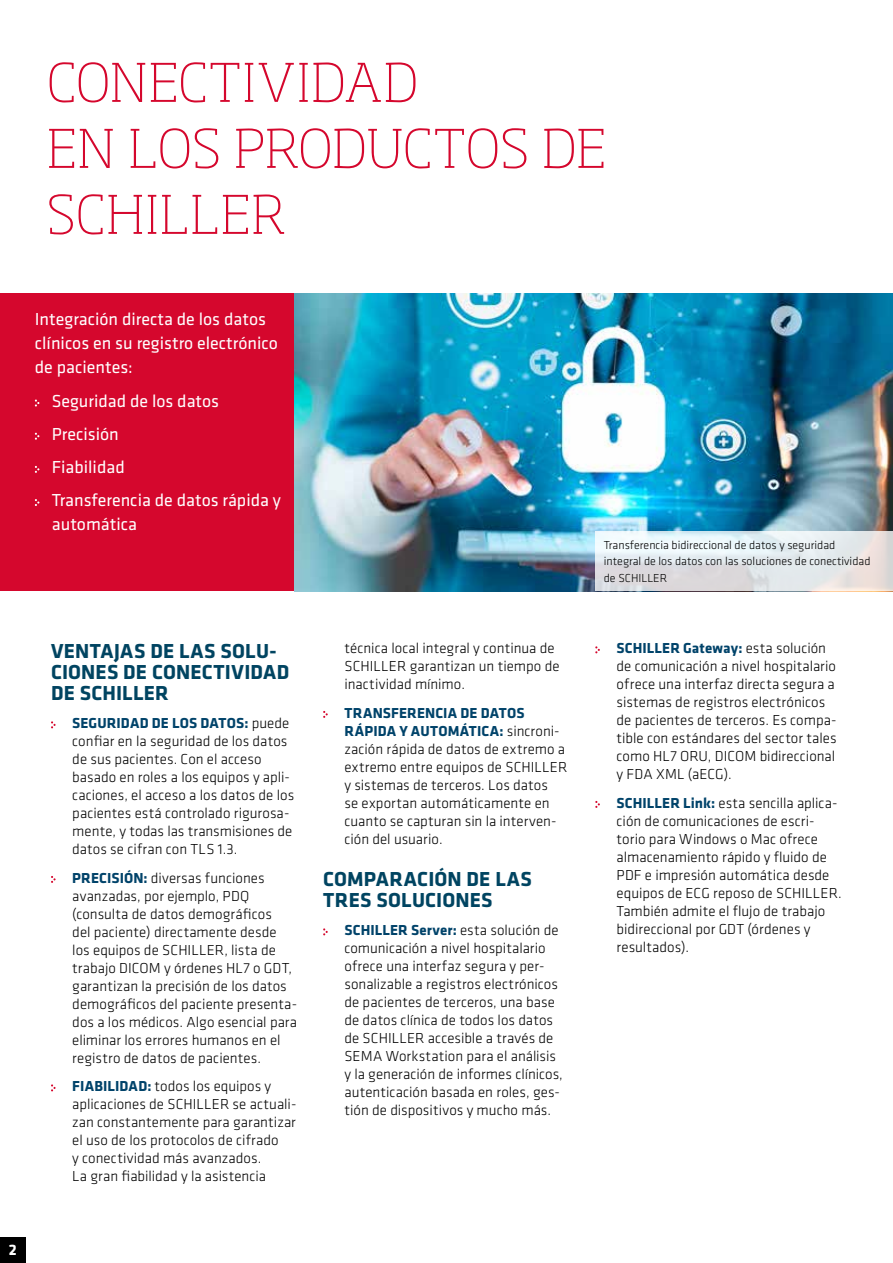
<style>
.page{position:relative;width:893px;height:1263px;background:#fff}
.page>*{position:absolute;margin:0;border:0;box-sizing:border-box;transform-origin:0 0}
.t1{font:200 52.5px/66px "Soho Pro";letter-spacing:.01em;color:#d5072d}
.t2{font:700 21px/21px "Klavika";letter-spacing:.005em;color:#004461}
.t3{font:18px/33.2px "Klavika";color:#fff}
.t4{font:700 15.75px "Klavika";color:#fff}
.t5{font:300 15px/18px "Klavika";color:#000}
.t6{font:300 12px/16.8px "Klavika";color:#000}
.s1{font-weight:700;color:#00436a}
</style>
<div class="page">
<div style="left:0;top:1237px;width:25px;height:26px;background:#000"></div>
<div style="left:0;top:293px;width:298px;height:298px;background:#d5072d"></div>
<img style="left:295px;top:293px;width:598px;height:298px">
<svg style="left:595px;top:531px;width:298px;height:60px;background:#e4e7e9"></svg>
<svg style="left:35px;top:399px;width:4px;height:8px"></svg>
<svg style="left:35px;top:433px;width:4px;height:7px"></svg>
<svg style="left:35px;top:466px;width:4px;height:7px"></svg>
<svg style="left:35px;top:499px;width:4px;height:7px"></svg>
<svg style="left:51px;top:721px;width:5px;height:7px"></svg>
<svg style="left:51px;top:876px;width:5px;height:7px"></svg>
<svg style="left:51px;top:1084px;width:5px;height:7px"></svg>
<svg style="left:323px;top:711px;width:5px;height:7px"></svg>
<svg style="left:323px;top:928px;width:5px;height:7px"></svg>
<svg style="left:595px;top:646px;width:5px;height:7px"></svg>
<svg style="left:595px;top:801px;width:5px;height:7px"></svg>
<h1 class="t1" style="left:47px;top:45px;width:560px">CONECTIVIDAD<br>EN LOS PRODUCTOS DE<br>SCHILLER</h1>
<p class="t3" style="left:35px;top:306px;width:245px;line-height:24.5px">Integración directa de los datos clínicos en su registro electrónico de pacientes:</p>
<p class="t3" style="left:52px;top:383px;width:231px">Seguridad de los datos<br>Precisión<br>Fiabilidad<br>Transferencia de datos rápida y</p>
<p class="t3" style="left:52px;top:507px;width:87px">automática</p>
<p class="t4" style="left:9px;top:1239px;width:9px">2</p>
<h2 class="t2" style="left:51px;top:639px;width:240px">VENTAJAS DE LAS SOLU-<br>CIONES DE CONECTIVIDAD<br>DE SCHILLER</h2>
<p class="t5" style="left:72px;top:714px;width:223px"><span class="s1">SEGURIDAD DE LOS DATOS:</span> puede confiar en la seguridad de los datos de sus pacientes. Con el acceso basado en roles a los equipos y apli&shy;caciones, el acceso a los datos de los pacientes está controlado rigurosa&shy;mente, y todas las transmisiones de datos se cifran con TLS 1.3.</p>
<p class="t5" style="left:72px;top:869px;width:226px"><span class="s1">PRECISIÓN:</span> diversas funciones avanzadas, por ejemplo, PDQ (consulta de datos demográficos<br>del paciente) directamente desde los equipos de SCHILLER, lista de trabajo DICOM y órdenes HL7 o GDT, garantizan la precisión de los datos demográficos del paciente presenta&shy;dos a los médicos. Algo esencial para eliminar los errores humanos en el registro de datos de pacientes.</p>
<p class="t5" style="left:72px;top:1077px;width:226px"><span class="s1">FIABILIDAD:</span> todos los equipos y aplicaciones de SCHILLER se actuali&shy;zan constantemente para garantizar el uso de los protocolos de cifrado<br>y conectividad más avanzados.<br>La gran fiabilidad y la asistencia</p>
<p class="t5" style="left:344px;top:639px;width:217px">técnica local integral y continua de<br>SCHILLER garantizan un tiempo de inactividad mínimo.</p>
<p class="t5" style="left:344px;top:704px;width:224px"><span class="s1">TRANSFERENCIA DE DATOS<br>RÁPIDA Y AUTOMÁTICA:</span> sincroni&shy;zación rápida de datos de extremo a extremo entre equipos de SCHILLER y sistemas de terceros. Los datos<br>se exportan automáticamente en cuanto se capturan sin la interven&shy;ción del usuario.</p>
<h2 class="t2" style="left:323px;top:867px;width:210px">COMPARACIÓN DE LAS<br>TRES SOLUCIONES</h2>
<p class="t5" style="left:344px;top:921px;width:220px"><span class="s1">SCHILLER Server:</span> esta solución de comunicación a nivel hospitalario ofrece una interfaz segura y per&shy;sonalizable a registros electrónicos de pacientes de terceros, una base de datos clínica de todos los datos de SCHILLER accesible a través de SEMA Workstation para el análisis y la generación de informes clínicos, autenticación basada en roles, ges&shy;tión de dispositivos y mucho más.</p>
<p class="t6" style="left:604px;top:536px;width:268px">Transferencia bidireccional de datos y seguridad integral de los datos con las soluciones de conectividad de SCHILLER</p>
<p class="t5" style="left:617px;top:639px;width:221px"><span class="s1">SCHILLER Gateway:</span> esta solución de comunicación a nivel hospitalario ofrece una interfaz directa segura a sistemas de registros electrónicos de pacientes de terceros. Es compa&shy;tible con estándares del sector tales como HL7 ORU, DICOM bidireccional y FDA XML (aECG).</p>
<p class="t5" style="left:617px;top:794px;width:227px"><span class="s1">SCHILLER Link:</span> esta sencilla aplica&shy;ción de comunicaciones de escri&shy;torio para Windows o Mac ofrece almacenamiento rápido y fluido de<br>PDF e impresión automática desde equipos de ECG reposo de SCHILLER.<br>También admite el flujo de trabajo bidireccional por GDT (órdenes y resultados).</p>
</div>
